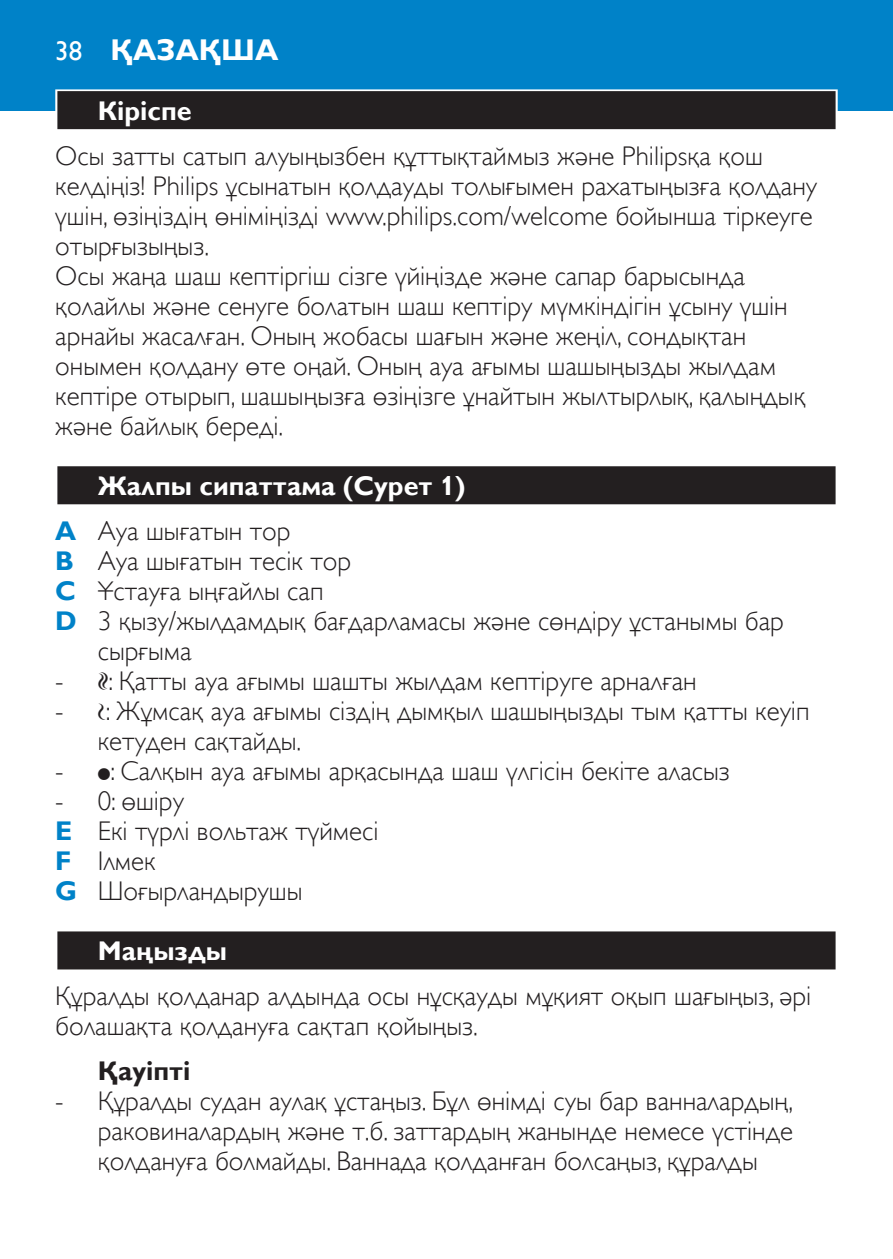
<style>
.page{position:relative;width:893px;height:1259px;background:#fff}
.page>*{position:absolute;margin:0;border:0;box-sizing:border-box;transform-origin:0 0}
.t1{font:700 30px "Gill Sans Alt One WGL";color:#fff}
.t2{font:27px/30px "Gill Sans Alt One WGL Light";color:#231f20}
.t3{font:700 27px "Gill Sans Alt One WGL";color:#fff}
.t4{font:700 27px "Gill Sans Alt One WGL";color:#231f20}
.t5{font:27px "Gill Sans Alt One WGL";color:#fff}
.s1{font-family:"Gill Sans Alt One WGL";font-weight:700;color:#0082c8}
.s2{font-family:"Philipslll Font"}
</style>
<div class="page">
<div style="left:0;top:0;width:893px;height:111px;background:#0082c8"></div>
<div style="left:55px;top:89px;width:783px;height:43px;background:linear-gradient(to right,#dcdbdc,#dcdbdc)"></div>
<div style="left:57px;top:91px;width:779px;height:38px;background:#231f20"></div>
<div style="left:55px;top:464px;width:783px;height:43px;background:linear-gradient(to right,#bbbaba,#bbbaba)"></div>
<div style="left:57px;top:466px;width:779px;height:38px;background:#231f20"></div>
<div style="left:55px;top:929px;width:783px;height:43px;background:linear-gradient(to right,#949292,#949292)"></div>
<div style="left:57px;top:931px;width:779px;height:38px;background:#231f20"></div>
<p class="t5" style="left:55px;top:32px;width:28px">38</p>
<p class="t1" style="left:111px;top:29px;width:169px">Қазақ ша</p>
<p class="t3" style="left:98px;top:92px;width:95px">Кіріспе</p>
<p class="t2" style="left:55px;top:141px;width:763px">Осы затты сатып алуыңызбен құттықтаймыз және Philipsқа қош келдіңіз! Philips ұсынатын қолдауды толығымен рахатыңызға қолдану үшін, өзіңіздің өніміңізді www.philips.com/welcome бойынша тіркеуге отырғызыңыз.<br>Осы жаңа шаш кептіргіш сізге үйіңізде және сапар барысында қолайлы және сенуге болатын шаш кептіру мүмкіндігін ұсыну үшін арнайы жасалған. Оның жобасы шағын және жеңіл, сондықтан онымен қолдану өте оңай. Оның ауа ағымы шашыңызды жылдам кептіре отырып, шашыңызға өзіңізге ұнайтын жылтырлық, қалыңдық және байлық береді.</p>
<p class="t3" style="left:98px;top:467px;width:369px">Жалпы сипаттама (Cурет 1)</p>
<p class="t2" style="left:55px;top:516px;width:237px"><span class="s1">A</span> Ауа шығатын тор</p>
<p class="t2" style="left:55px;top:546px;width:298px"><span class="s1">B</span> Ауа шығатын тесік тор</p>
<p class="t2" style="left:55px;top:576px;width:270px"><span class="s1">C</span> Ұстауға ыңғайлы сап</p>
<p class="t2" style="left:55px;top:606px;width:730px"><span class="s1">D</span> 3 қызу/жылдамдық бағдарламасы және сөндіру ұстанымы бар</p>
<p class="t2" style="left:98px;top:636px;width:95px">сырғыма</p>
<p class="t2" style="left:98px;top:666px;width:600px"><span class="s2">6</span>: Қатты ауа ағымы шашты жылдам кептіруге арналған</p>
<p class="t2" style="left:98px;top:696px;width:713px"><span class="s2">5</span>: Жұмсақ ауа ағымы сіздің дымқыл шашыңызды тым қатты кеуіп</p>
<p class="t2" style="left:98px;top:726px;width:205px">кетуден сақтайды.</p>
<p class="t2" style="left:98px;top:756px;width:634px"><span class="s2">4</span>: Салқын ауа ағымы арқасында шаш үлгісін бекіте аласыз</p>
<p class="t2" style="left:98px;top:786px;width:88px">0: өшіру</p>
<p class="t2" style="left:55px;top:816px;width:325px"><span class="s1">E</span> Екі түрлі вольтаж түймесі</p>
<p class="t2" style="left:55px;top:846px;width:102px"><span class="s1">F</span> Ілмек</p>
<p class="t2" style="left:55px;top:876px;width:249px"><span class="s1">G</span> Шоғырландырушы</p>
<p class="t3" style="left:98px;top:932px;width:131px">Маңызды</p>
<p class="t2" style="left:55px;top:981px;width:757px">Құралды қолданар алдында осы нұсқауды мұқият оқып шағыңыз, әрі болашақта қолдануға сақтап қойыңыз.</p>
<p class="t4" style="left:98px;top:1053px;width:94px">Қауіпті</p>
<p class="t2" style="left:98px;top:1086px;width:697px;text-align:justify">Құралды судан аулақ ұстаңыз. Бұл өнімді суы бар ванналардың, раковиналардың және т.б. заттардың жанынде немесе үстінде қолдануға болмайды. Ваннада қолданған болсаңыз, құралды</p>
<p class="t2" style="left:55px;top:666px;width:10px">- -</p>
<p class="t2" style="left:55px;top:756px;width:10px">- -</p>
<p class="t2" style="left:55px;top:1086px;width:10px">-</p>
</div>
